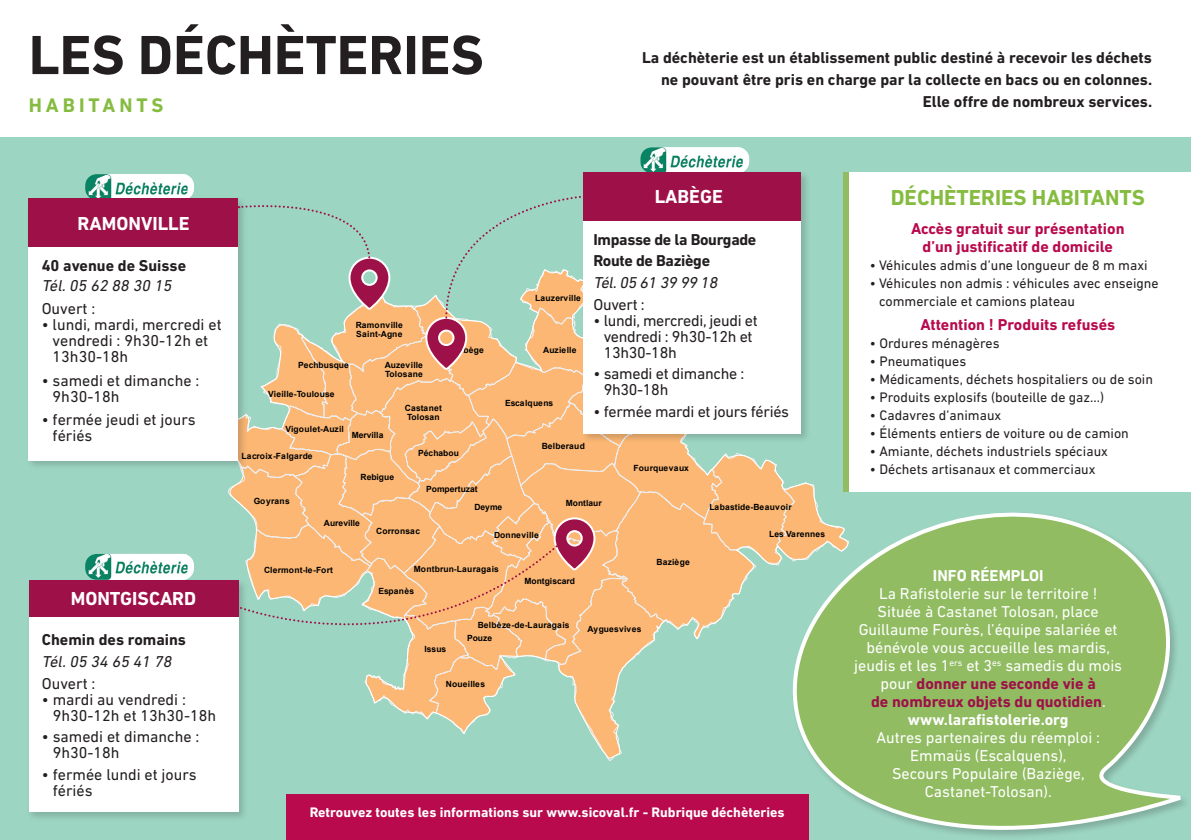
<style>
.page{position:relative;width:1191px;height:840px;background:#fff}
.page>*{position:absolute;margin:0;border:0;box-sizing:border-box;transform-origin:0 0}
.t1{font:700 56px "DIN Next LT Pro";color:#231f20}
.t2{font:700 22px "DIN Next LT Pro";color:#85bc40}
.t3{font:700 20px "DIN Next LT Pro";letter-spacing:.2em;color:#85bc40}
.t4{font:700 19.2px "DIN Next LT Pro";color:#fff}
.t5{font:16px/18px "DIN Next LT Pro";color:#fff;text-align:center}
.t6{font:16px/16px "DIN Next LT Pro";color:#231f20}
.t7{font:700 16px "DIN Next LT Pro";color:#231f20}
.t8{font:16px/16px "DIN Next LT Pro";letter-spacing:-.02em;color:#231f20}
.t9{font:700 16px "DIN Next LT Pro";color:#b80a4d}
.t10{font:italic 16px "DIN Next LT Pro";color:#231f20}
.t11{font:700 16px "DIN Next LT Pro";color:#fff}
.t12{font:700 16px "DIN Next LT Pro";letter-spacing:-.02em;color:#231f20}
.t13{font:700 16px "DIN Next LT Pro";color:#9e1048}
.t14{font:14px/18px "DIN Next LT Pro";color:#231f20}
.t15{font:700 14px "DIN Next LT Pro";color:#fff}
.t16{font:700 8.6px/8.8px "Arial";letter-spacing:.03em;color:#000}
.t17{font:700 8.6px/18px "Arial";color:#000}
.s1{font-weight:700;color:#9e1048}
.s2{font-weight:400;color:#fff}
</style>
<div class="page">
<div style="left:0;top:0;width:1191px;height:839px;background:#9cd5c2"></div>
<div style="left:848px;top:172px;width:343px;height:319px;background:#fff"></div>
<div style="left:843px;top:172px;width:5px;height:319px;background:#91bc62"></div>
<div style="left:27px;top:578px;width:221px;height:243px;background:#231f20;opacity:.2"></div>
<div style="left:29px;top:580px;width:209px;height:231px;background:#fff"></div>
<div style="left:29px;top:580px;width:209px;height:37px;background:#9e1048"></div>
<div style="left:26px;top:196px;width:223px;height:274px;background:#231f20;opacity:.2"></div>
<div style="left:28px;top:199px;width:210px;height:261px;background:#fff"></div>
<div style="left:0;top:0;width:1191px;height:136px;background:#fff"></div>
<div style="left:85px;top:553px;width:109px;height:26px;background:#fff;border-radius:11px"></div>
<img style="left:85px;top:553px;width:102px;height:26px">
<div style="left:85px;top:174px;width:109px;height:26px;background:#fff;border-radius:11px"></div>
<img style="left:85px;top:174px;width:102px;height:25px">
<div style="left:286px;top:794px;width:522px;height:45px;background:#b80a4d"></div>
<div style="left:28px;top:199px;width:210px;height:48px;background:#9e1048"></div>
<div style="left:640px;top:147px;width:109px;height:26px;background:#fff;border-radius:11px"></div>
<img style="left:640px;top:147px;width:102px;height:25px">
<div style="left:583px;top:172px;width:218px;height:48px;background:#9e1048"></div>
<svg style="left:210px;top:194px;width:639px;height:566px"></svg>
<svg style="left:772px;top:493px;width:413px;height:346px;fill:#91bc62"></svg>
<p class="t1" style="left:29px;top:22px;width:456px">LES DÉCHÈTERIES</p>
<p class="t3" style="left:29px;top:93px;width:136px">HABITANTS</p>
<p class="t7" style="left:642px;top:48px;width:511px">La déchèterie est un établissement public destiné à recevoir les déchets</p>
<p class="t7" style="left:661px;top:70px;width:492px">ne pouvant être pris en charge par la collecte en bacs ou en colonnes.</p>
<p class="t7" style="left:923px;top:92px;width:231px">Elle offre de nombreux services.</p>
<p class="t4" style="left:78px;top:212px;width:113px">RAMONVILLE</p>
<p class="t7" style="left:42px;top:256px;width:146px">40 avenue de Suisse</p>
<p class="t10" style="left:42px;top:276px;width:134px">Tél.05 62 88 30 15</p>
<p class="t6" style="left:42px;top:300px;width:55px">Ouvert :</p>
<p class="t6" style="left:53px;top:316px;width:171px;text-indent:-11px">• lundi, mardi, mercredi et vendredi : 9h30-12h et<br>13h30-18h</p>
<p class="t6" style="left:53px;top:371px;width:148px;text-indent:-11px">• samedi et dimanche :<br>9h30-18h</p>
<p class="t6" style="left:53px;top:411px;width:144px;text-indent:-11px">• fermée jeudi et jours fériés</p>
<p class="t4" style="left:71px;top:587px;width:127px">MONTGISCARD</p>
<p class="t7" style="left:42px;top:630px;width:146px">Chemin des romains</p>
<p class="t10" style="left:42px;top:651px;width:134px">Tél.05 34 65 41 78</p>
<p class="t6" style="left:42px;top:674px;width:55px">Ouvert :</p>
<p class="t6" style="left:53px;top:690px;width:165px;text-indent:-11px">• mardi au vendredi :<br>9h30-12h et 13h30-18h</p>
<p class="t6" style="left:53px;top:728px;width:148px;text-indent:-11px">• samedi et dimanche :<br>9h30-18h</p>
<p class="t6" style="left:53px;top:765px;width:145px;text-indent:-11px">• fermée lundi et jours fériés</p>
<p class="t16" style="left:356px;top:321px;width:49px">Ramonville<br>Saint-Agne</p>
<p class="t17" style="left:298px;top:356px;width:52px">Pechbusque</p>
<p class="t16" style="left:385px;top:361px;width:40px">Auzeville<br>Tolosane</p>
<p class="t17" style="left:268px;top:385px;width:68px">Vieille-Toulouse</p>
<p class="t16" style="left:286px;top:424px;width:60px">Vigoulet-Auzil</p>
<p class="t17" style="left:352px;top:426px;width:33px">Mervilla</p>
<p class="t16" style="left:405px;top:403px;width:39px">Castanet<br>Tolosan</p>
<p class="t17" style="left:453px;top:341px;width:32px">Labège</p>
<p class="t17" style="left:535px;top:289px;width:47px">Lauzerville</p>
<p class="t17" style="left:543px;top:341px;width:35px">Auzielle</p>
<p class="t17" style="left:505px;top:394px;width:50px">Escalquens</p>
<p class="t4" style="left:654px;top:185px;width:70px">LABÈGE</p>
<p class="t12" style="left:593px;top:229px;width:164px">Impasse de la Bourgade</p>
<p class="t12" style="left:593px;top:251px;width:118px">Route de Baziège</p>
<p class="t10" style="left:593px;top:273px;width:129px">Tél.05 61 39 99 18</p>
<p class="t6" style="left:593px;top:296px;width:53px">Ouvert :</p>
<p class="t8" style="left:604px;top:312px;width:156px;text-indent:-10px">• lundi, mercredi, jeudi et vendredi : 9h30-12h et<br>13h30-18h</p>
<p class="t8" style="left:604px;top:365px;width:142px;text-indent:-10px">• samedi et dimanche :<br>9h30-18h</p>
<p class="t8" style="left:593px;top:403px;width:197px">• fermée mardi et jours fériés</p>
<p class="t17" style="left:595px;top:398px;width:26px">Odars</p>
<p class="t17" style="left:242px;top:447px;width:73px">Lacroix-Falgarde</p>
<p class="t16" style="left:254px;top:497px;width:37px">Goyrans</p>
<p class="t17" style="left:360px;top:467px;width:35px">Rebigue</p>
<p class="t17" style="left:324px;top:513px;width:37px">Aureville</p>
<p class="t17" style="left:418px;top:444px;width:42px">Péchabou</p>
<p class="t17" style="left:474px;top:479px;width:29px;text-indent:-48px">Pompertuzat<br>Deyme</p>
<p class="t16" style="left:542px;top:441px;width:45px">Belberaud</p>
<p class="t17" style="left:566px;top:494px;width:37px">Montlaur</p>
<p class="t17" style="left:376px;top:522px;width:45px">Corronsac</p>
<p class="t16" style="left:494px;top:530px;width:46px">Donneville</p>
<p class="t17" style="left:264px;top:561px;width:70px">Clermont-le-Fort</p>
<p class="t16" style="left:414px;top:564px;width:86px">Montbrun-Lauragais</p>
<p class="t16" style="left:378px;top:586px;width:37px">Espanès</p>
<p class="t17" style="left:524px;top:571px;width:52px">Montgiscard</p>
<p class="t16" style="left:633px;top:463px;width:57px">Fourquevaux</p>
<p class="t17" style="left:656px;top:553px;width:35px">Baziège</p>
<p class="t16" style="left:478px;top:621px;width:93px">Belbèze-de-Lauragais</p>
<p class="t17" style="left:424px;top:639px;width:23px">Issus</p>
<p class="t17" style="left:467px;top:629px;width:27px">Pouze</p>
<p class="t16" style="left:446px;top:679px;width:41px">Noueilles</p>
<p class="t16" style="left:587px;top:624px;width:56px">Ayguesvives</p>
<p class="t16" style="left:709px;top:502px;width:84px">Labastide-Beauvoir</p>
<p class="t16" style="left:769px;top:529px;width:58px">Les Varennes</p>
<p class="t15" style="left:310px;top:803px;width:476px">Retrouvez toutes les informations sur www.sicoval.fr - Rubrique déchèteries</p>
<p class="t2" style="left:890px;top:184px;width:255px">DÉCHÈTERIES HABITANTS</p>
<p class="t9" style="left:911px;top:219px;width:215px">Accès gratuit sur présentation</p>
<p class="t9" style="left:922px;top:237px;width:192px">d’un justificatif de domicile</p>
<p class="t14" style="left:870px;top:256px;width:279px">• Véhicules admis d’une longueur de 8 m maxi</p>
<p class="t14" style="left:879px;top:274px;width:281px;text-indent:-9px">• Véhicules non admis : véhicules avec enseigne commerciale et camions plateau</p>
<p class="t9" style="left:920px;top:315px;width:196px">Attention ! Produits refusés</p>
<p class="t14" style="left:870px;top:334px;width:131px">• Ordures ménagères</p>
<p class="t14" style="left:870px;top:352px;width:98px">• Pneumatiques</p>
<p class="t14" style="left:870px;top:370px;width:285px">• Médicaments, déchets hospitaliers ou de soin</p>
<p class="t14" style="left:870px;top:388px;width:236px">• Produits explosifs (bouteille de gaz...)</p>
<p class="t14" style="left:870px;top:406px;width:133px">• Cadavres d’animaux</p>
<p class="t14" style="left:870px;top:424px;width:260px">• Éléments entiers de voiture ou de camion</p>
<p class="t14" style="left:870px;top:442px;width:239px">• Amiante, déchets industriels spéciaux</p>
<p class="t14" style="left:870px;top:460px;width:227px">• Déchets artisanaux et commerciaux</p>
<p class="t11" style="left:933px;top:566px;width:112px">INFO RÉEMPLOI</p>
<p class="t5" style="left:879px;top:584px;width:220px">La Rafistolerie sur le territoire !</p>
<p class="t5" style="left:854px;top:602px;width:269px">Située à Castanet Tolosan, place Guillaume Fourès, l’équipe salariée et bénévole vous accueille les mardis, jeudis et les 1<sup>ers</sup> et 3<sup>es</sup> samedis du mois pour <span class="s1">donner une seconde vie à</span></p>
<p class="t13" style="left:871px;top:692px;width:236px">de nombreux objets du quotidien<span class="s2">.</span></p>
<p class="t11" style="left:908px;top:710px;width:162px">www.larafistolerie.org</p>
<p class="t5" style="left:876px;top:728px;width:225px">Autres partenaires du réemploi :</p>
<p class="t5" style="left:910px;top:746px;width:158px">Emmaüs (Escalquens),</p>
<p class="t5" style="left:892px;top:764px;width:194px">Secours Populaire (Baziège,</p>
<p class="t5" style="left:925px;top:782px;width:128px">Castanet-Tolosan).</p>
</div>
